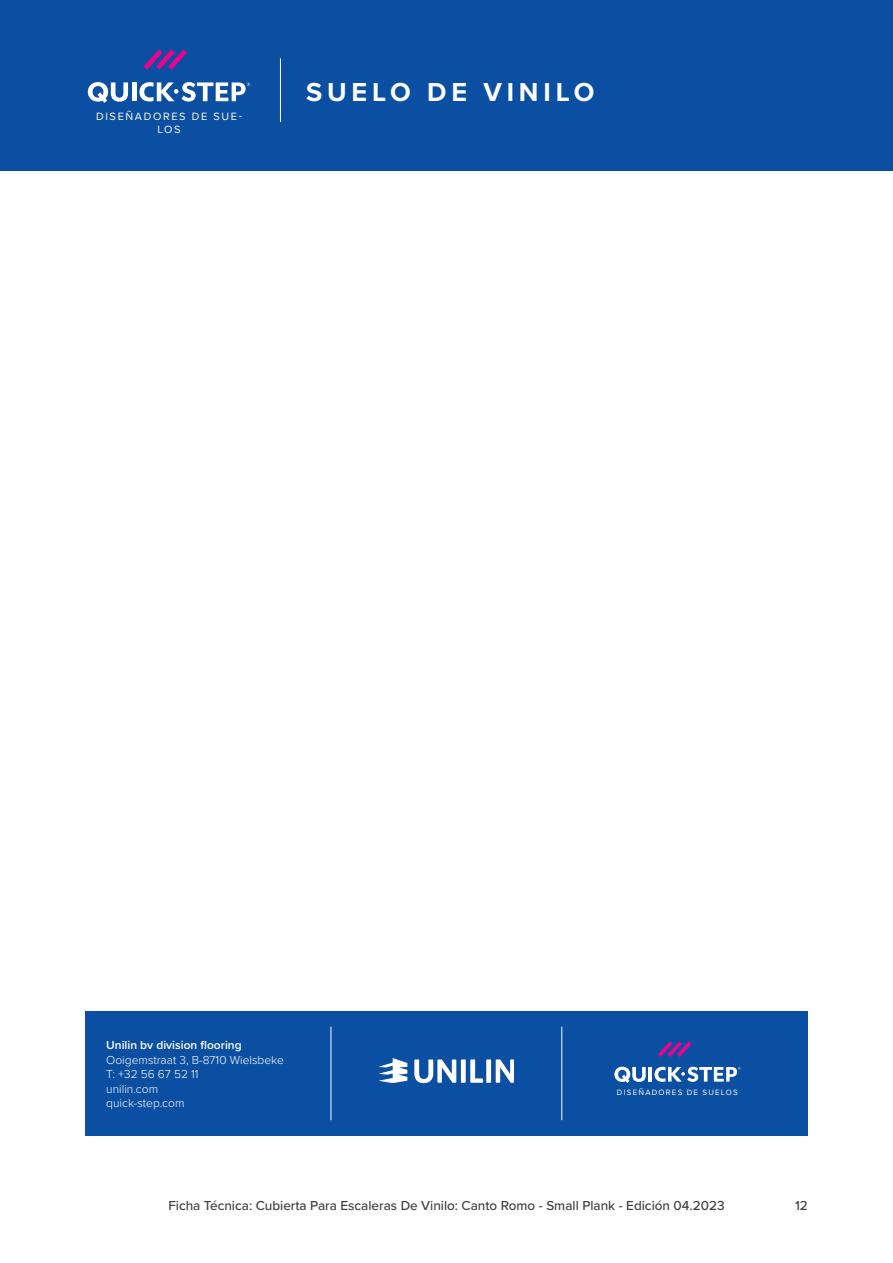
<style>
.page{position:relative;width:893px;height:1263px;background:#fff}
.page>*{position:absolute;margin:0;border:0;box-sizing:border-box;transform-origin:0 0}
.Range{font:700 27px "Proxima Nova";letter-spacing:.175em;color:#fff}
.t1{font:500 13.5px "Proxima Nova";color:#3e3e3f}
.t2{font:300 12px/14.4px "Proxima Nova";color:#fff}
.FloorDesigners{font:10.95px/13.2px "Proxima Nova";letter-spacing:.15em;color:#fff;text-align:center}
.FloorDesigners-2{font:7.95px "Proxima Nova";letter-spacing:.15em;color:#fff}
.s1{font-weight:600}
</style>
<div class="page">
<div style="left:0;top:0;width:893px;height:170px;background:#0a4fa2"></div>
<hr style="left:280px;top:58px;width:1px;height:64px;background:#fff">
<svg style="left:144px;top:49px;width:43px;height:21px"></svg>
<svg style="left:88px;top:82px;width:40px;height:21px"></svg>
<hr style="left:132px;top:82px;width:4px;height:19px;background:#fff">
<svg style="left:139px;top:82px;width:111px;height:20px"></svg>
<div style="left:85px;top:1011px;width:723px;height:124px;background:#0a4fa2"></div>
<svg style="left:414px;top:1059px;width:100px;height:24px"></svg>
<svg style="left:379px;top:1058px;width:28px;height:25px"></svg>
<svg style="left:658px;top:1041px;width:33px;height:16px"></svg>
<svg style="left:614px;top:1067px;width:32px;height:16px"></svg>
<hr style="left:649px;top:1067px;width:3px;height:14px;background:#fff">
<svg style="left:655px;top:1067px;width:86px;height:15px"></svg>
<hr style="left:331px;top:1027px;width:1px;height:93px;background:#fff">
<hr style="left:562px;top:1027px;width:1px;height:93px;background:#fff">
<p class="FloorDesigners" style="left:96px;top:110px;width:147px">DISEÑADORES DE SUE-<br>LOS</p>
<p class="Range" style="left:306px;top:72px;width:290px">SUELO DE VINILO</p>
<p class="t2" style="left:106px;top:1037px;width:179px"><span class="s1">Unilin bv division flooring<br></span>Ooigemstraat 3, B-8710 Wielsbeke<br>T: +32 56 67 52 11<br>unilin.com<br>quick-step.com</p>
<p class="FloorDesigners-2" style="left:617px;top:1087px;width:122px">DISEÑADORES DE SUELOS</p>
<p class="t1" style="left:168px;top:1195px;width:558px">Ficha Técnica: Cubierta Para Escaleras De Vinilo: Canto Romo - Small Plank - Edición 04.2023</p>
<p class="t1" style="left:795px;top:1195px;width:14px">12</p>
</div>
